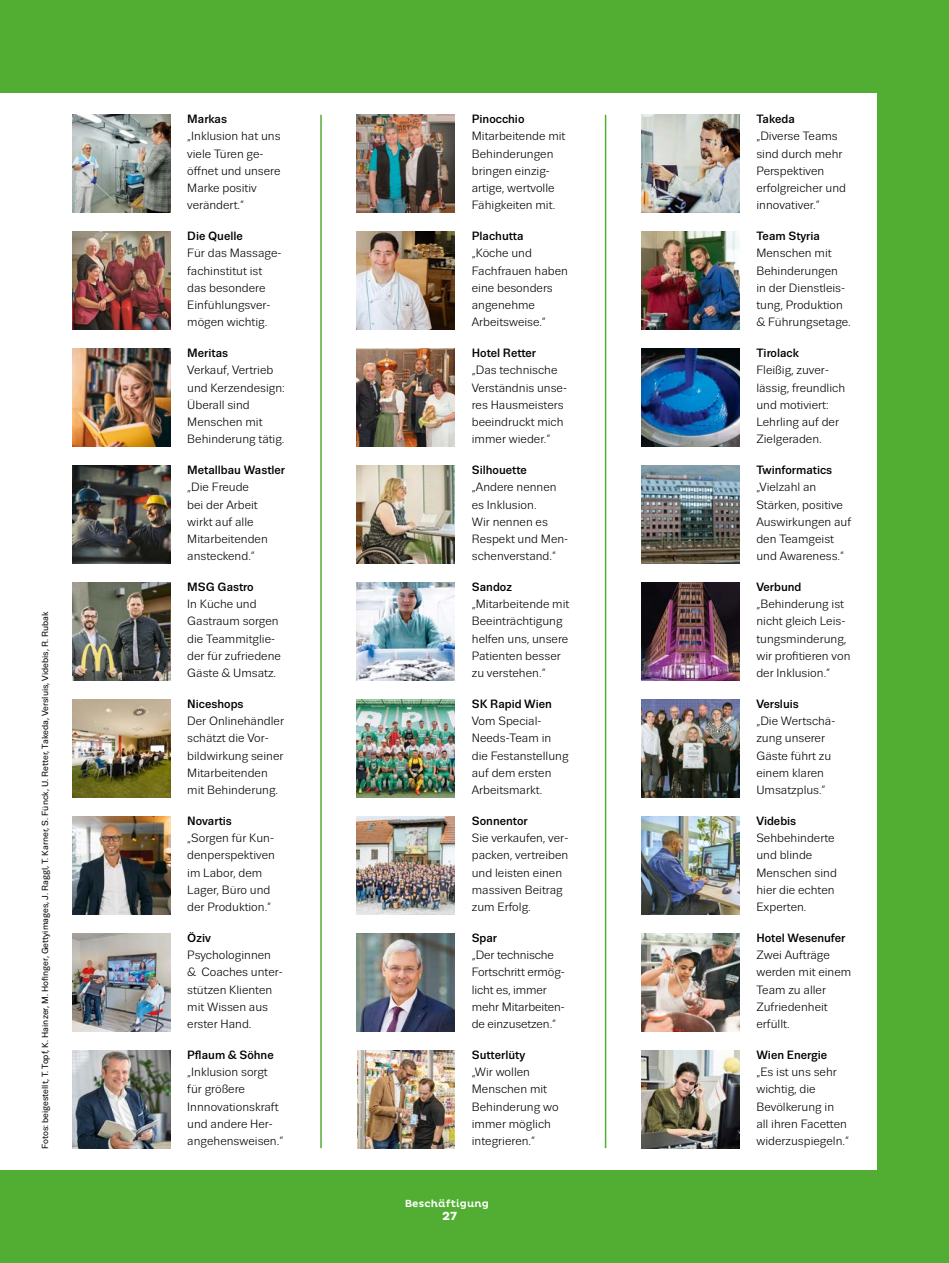
<style>
.page{position:relative;width:949px;height:1263px;background:#fff}
.page>*{position:absolute;margin:0;border:0;box-sizing:border-box;transform-origin:0 0}
.Bildtext{font:12px/17.2px "Trivia Sans";color:#000}
.t1{font:500 12px "Trivia Sans";color:#000}
.t2{font:700 12px "Pluto";color:#fff}
.t3{font:500 10.5px "Pluto";letter-spacing:.01em;color:#fff}
.t4{font:8.85px "Trivia Sans";color:#000}
</style>
<div class="page">
<div style="left:0;top:0;width:948px;height:1263px;background:#52ae32"></div>
<div style="left:0;top:94px;width:876px;height:1076px;background:#fff"></div>
<img style="left:72px;top:115px;width:98px;height:98px">
<img style="left:72px;top:232px;width:98px;height:98px">
<img style="left:72px;top:349px;width:98px;height:97px">
<img style="left:72px;top:466px;width:98px;height:97px">
<img style="left:72px;top:583px;width:98px;height:97px">
<img style="left:72px;top:699px;width:98px;height:98px">
<img style="left:72px;top:816px;width:98px;height:98px">
<img style="left:72px;top:933px;width:98px;height:98px">
<img style="left:72px;top:1050px;width:98px;height:98px">
<img style="left:357px;top:115px;width:97px;height:98px">
<img style="left:357px;top:232px;width:97px;height:98px">
<img style="left:357px;top:349px;width:97px;height:97px">
<img style="left:357px;top:466px;width:97px;height:97px">
<img style="left:357px;top:583px;width:97px;height:97px">
<img style="left:357px;top:699px;width:97px;height:98px">
<img style="left:357px;top:816px;width:97px;height:98px">
<img style="left:357px;top:933px;width:97px;height:98px">
<img style="left:357px;top:1050px;width:98px;height:98px">
<img style="left:641px;top:115px;width:98px;height:98px">
<img style="left:641px;top:232px;width:98px;height:98px">
<img style="left:641px;top:466px;width:98px;height:97px">
<img style="left:641px;top:583px;width:98px;height:97px">
<img style="left:641px;top:699px;width:98px;height:98px">
<img style="left:641px;top:816px;width:98px;height:98px">
<img style="left:641px;top:933px;width:98px;height:98px">
<img style="left:641px;top:1050px;width:98px;height:98px">
<hr style="left:320px;top:115px;width:2px;height:1033px;background:#52ae32">
<hr style="left:604px;top:115px;width:2px;height:1033px;background:#52ae32">
<img style="left:641px;top:349px;width:98px;height:97px">
<p class="t4" style="left:40px;top:1149px;width:539px;rotate:-90deg">Fotos: beigestellt, T. Topf, K. Hainzer, M. Hofinger, Gettyimages, J. Raggl, T. Karner, S. Fünck, U. Retter, Takeda, Versluis, Videbis, R. Rubak</p>
<h2 class="t1" style="left:187px;top:113px;width:41px">Markas</h2>
<p class="Bildtext" style="left:187px;top:128px;width:95px">„Inklusion hat uns viele Türen ge&shy;öffnet und unsere<br>Marke positiv verändert.“</p>
<h2 class="t1" style="left:187px;top:230px;width:57px">Die Quelle</h2>
<p class="Bildtext" style="left:187px;top:245px;width:96px">Für das Massage&shy;fachinstitut ist das besondere<br>Einfühlungsver&shy;mögen wichtig.</p>
<h2 class="t1" style="left:187px;top:347px;width:42px">Meritas</h2>
<p class="Bildtext" style="left:187px;top:362px;width:99px">Verkauf, Vertrieb und Kerzendesign:<br>Überall sind<br>Menschen mit<br>Behinderung tätig.</p>
<h2 class="t1" style="left:187px;top:463px;width:99px">Metallbau Wastler</h2>
<p class="Bildtext" style="left:187px;top:479px;width:82px">„Die Freude bei der Arbeit wirkt auf alle<br>Mitarbeitenden ansteckend.“</p>
<h2 class="t1" style="left:187px;top:580px;width:68px">MSG Gastro</h2>
<p class="Bildtext" style="left:187px;top:596px;width:95px">In Küche und<br>Gastraum sorgen die Teammitglie&shy;der für zufriedene<br>Gäste &amp; Umsatz.</p>
<h2 class="t1" style="left:187px;top:697px;width:58px">Niceshops</h2>
<p class="Bildtext" style="left:187px;top:713px;width:98px">Der Onlinehändler schätzt die Vor&shy;bildwirkung seiner<br>Mitarbeitenden mit Behinderung.</p>
<h2 class="t1" style="left:187px;top:814px;width:46px">Novartis</h2>
<p class="Bildtext" style="left:187px;top:830px;width:89px">„Sorgen für Kun&shy;denperspektiven im Labor, dem<br>Lager, Büro und der Produktion.“</p>
<h2 class="t1" style="left:187px;top:931px;width:25px">Öziv</h2>
<p class="Bildtext" style="left:187px;top:946px;width:97px">Psychologinnen &amp; Coaches unter&shy;stützen Klienten mit Wissen aus erster Hand.</p>
<h2 class="t1" style="left:187px;top:1048px;width:88px">Pflaum &amp; Söhne</h2>
<p class="Bildtext" style="left:187px;top:1063px;width:97px">„Inklusion sorgt für größere<br>Innnovationskraft und andere Her&shy;angehensweisen.“</p>
<h2 class="t1" style="left:471px;top:113px;width:54px">Pinocchio</h2>
<p class="Bildtext" style="left:471px;top:128px;width:95px">Mitarbeitende mit<br>Behinderungen bringen einzig&shy;artige, wertvolle<br>Fähigkeiten mit.</p>
<h2 class="t1" style="left:471px;top:230px;width:53px">Plachutta</h2>
<p class="Bildtext" style="left:471px;top:245px;width:98px">„Köche und<br>Fachfrauen haben eine besonders angenehme<br>Arbeitsweise.“</p>
<h2 class="t1" style="left:471px;top:347px;width:66px">Hotel Retter</h2>
<p class="Bildtext" style="left:471px;top:362px;width:97px">„Das technische<br>Verständnis unse&shy;res Hausmeisters beeindruckt mich immer wieder.“</p>
<h2 class="t1" style="left:471px;top:463px;width:56px">Silhouette</h2>
<p class="Bildtext" style="left:471px;top:479px;width:98px">„Andere nennen es Inklusion.<br>Wir nennen es<br>Respekt und Men&shy;schenverstand.“</p>
<h2 class="t1" style="left:471px;top:580px;width:42px">Sandoz</h2>
<p class="Bildtext" style="left:471px;top:596px;width:99px">„Mitarbeitende mit<br>Beeinträchtigung helfen uns, unsere<br>Patienten besser zu verstehen.“</p>
<h2 class="t1" style="left:471px;top:697px;width:82px">SK Rapid Wien</h2>
<p class="Bildtext" style="left:471px;top:713px;width:98px">Vom Special-<br>Needs-Team in die Festanstellung auf dem ersten<br>Arbeitsmarkt.</p>
<h2 class="t1" style="left:471px;top:814px;width:57px">Sonnentor</h2>
<p class="Bildtext" style="left:471px;top:830px;width:98px">Sie verkaufen, ver&shy;packen, vertreiben und leisten einen massiven Beitrag zum Erfolg.</p>
<h2 class="t1" style="left:471px;top:931px;width:27px">Spar</h2>
<p class="Bildtext" style="left:471px;top:946px;width:94px">„Der technische<br>Fortschritt ermög&shy;licht es, immer mehr Mitarbeiten&shy;de einzusetzen.“</p>
<h2 class="t1" style="left:471px;top:1048px;width:55px">Sutterlüty</h2>
<p class="Bildtext" style="left:471px;top:1063px;width:88px">„Wir wollen<br>Menschen mit<br>Behinderung wo immer möglich integrieren.“</p>
<p class="t3" style="left:404px;top:1197px;width:86px">Beschäftigung</p>
<p class="t2" style="left:442px;top:1209px;width:16px">27</p>
<h2 class="t1" style="left:756px;top:113px;width:40px">Takeda</h2>
<p class="Bildtext" style="left:756px;top:128px;width:91px">„Diverse Teams sind durch mehr<br>Perspektiven erfolgreicher und innovativer.“</p>
<h2 class="t1" style="left:756px;top:230px;width:65px">Team Styria</h2>
<p class="Bildtext" style="left:756px;top:245px;width:96px">Menschen mit<br>Behinderungen in der Dienstleis&shy;tung, Produktion &amp; Führungsetage.</p>
<h2 class="t1" style="left:756px;top:347px;width:44px">Tirolack</h2>
<p class="Bildtext" style="left:756px;top:362px;width:90px">Fleißig, zuver&shy;lässig, freundlich und motiviert:<br>Lehrling auf der<br>Zielgeraden.</p>
<h2 class="t1" style="left:756px;top:463px;width:77px">Twinformatics</h2>
<p class="Bildtext" style="left:756px;top:479px;width:96px">„Vielzahl an<br>Stärken, positive<br>Auswirkungen auf den Teamgeist und Awareness.“</p>
<h2 class="t1" style="left:756px;top:580px;width:47px">Verbund</h2>
<p class="Bildtext" style="left:756px;top:596px;width:96px">„Behinderung ist nicht gleich Leis&shy;tungsminderung, wir profitieren von der Inklusion.“</p>
<h2 class="t1" style="left:756px;top:697px;width:44px">Versluis</h2>
<p class="Bildtext" style="left:756px;top:713px;width:80px">„Die Wertschä&shy;zung unserer<br>Gäste führt zu einem klaren<br>Umsatzplus.“</p>
<h2 class="t1" style="left:756px;top:814px;width:41px">Videbis</h2>
<p class="Bildtext" style="left:756px;top:830px;width:82px">Sehbehinderte und blinde<br>Menschen sind hier die echten<br>Experten.</p>
<h2 class="t1" style="left:756px;top:931px;width:90px">Hotel Wesenufer</h2>
<p class="Bildtext" style="left:756px;top:946px;width:96px">Zwei Aufträge werden mit einem<br>Team zu aller<br>Zufriedenheit erfüllt.</p>
<h2 class="t1" style="left:756px;top:1048px;width:72px">Wien Energie</h2>
<p class="Bildtext" style="left:756px;top:1063px;width:94px">„Es ist uns sehr wichtig, die<br>Bevölkerung in all ihren Facetten widerzuspiegeln.“</p>
</div>
